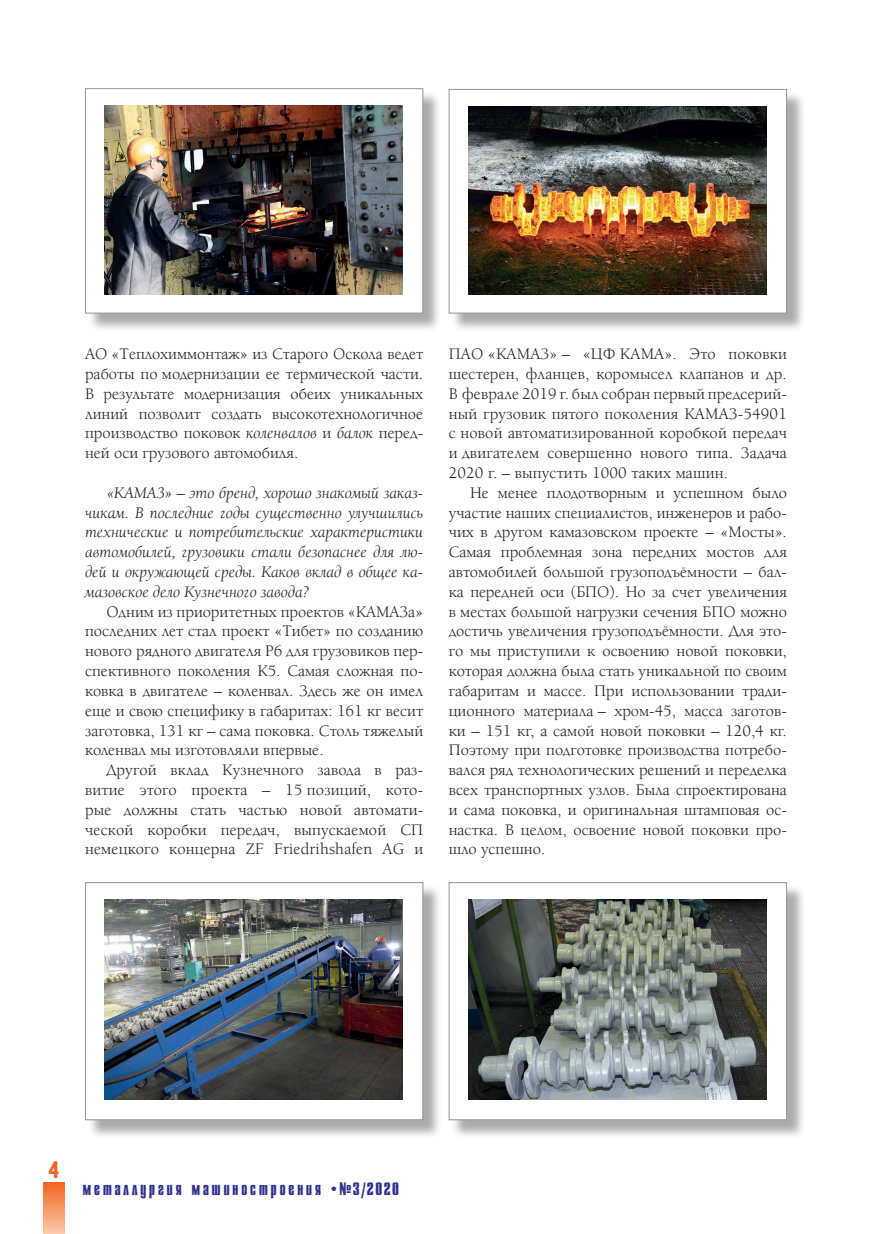
<style>
.page{position:relative;width:872px;height:1234px;background:#fff}
.page>*{position:absolute;margin:0;border:0;box-sizing:border-box;transform-origin:0 0}
.t1{font:24px "Hermes C";color:#f36421}
.t2{font:18px "Star Rough C";letter-spacing:.165em;color:#2e3092}
.текст{font:16.5px/19.8px "Alliance";color:#231f20;text-align:justify}
.текст-2{font:italic 16.5px/19.8px "Alliance";color:#231f20;text-align:justify}
.s1{font-style:italic}
</style>
<div class="page">
<div style="left:43px;top:1182px;width:22px;height:51px;background:linear-gradient(to bottom,#f2641d,#fcc8a6)"></div>
<div style="left:88px;top:90px;width:354px;height:242px;background:#231f20;opacity:.38"></div>
<div style="left:85px;top:88px;width:338px;height:225px;background:#fff;border:1px solid #939598"></div>
<img style="left:105px;top:105px;width:297px;height:189px">
<div style="left:451px;top:884px;width:354px;height:254px;background:#231f20;opacity:.38"></div>
<div style="left:449px;top:882px;width:338px;height:237px;background:#fff;border:1px solid #939598"></div>
<img style="left:468px;top:899px;width:298px;height:200px">
<div style="left:87px;top:884px;width:355px;height:254px;background:#231f20;opacity:.38"></div>
<div style="left:85px;top:882px;width:338px;height:237px;background:#fff;border:1px solid #939598"></div>
<img style="left:105px;top:899px;width:297px;height:200px">
<div style="left:451px;top:91px;width:354px;height:241px;background:#231f20;opacity:.38"></div>
<div style="left:449px;top:89px;width:338px;height:224px;background:#fff;border:1px solid #939598"></div>
<img style="left:468px;top:106px;width:298px;height:188px">
<p class="текст" style="left:85px;top:343px;width:340px">АО «Теплохиммонтаж» из Старого Оскола ведет работы по модернизации ее термической части.<br>В результате модернизация обеих уникальных линий позволит создать высокотехнологичное производство поковок <span class="s1">коленвалов</span> и <span class="s1">балок</span> перед&shy;ней оси грузового автомобиля.</p>
<p class="текст-2" style="left:85px;top:482px;width:340px;text-indent:21px">«КАМАЗ» – это бренд, хорошо знакомый заказ&shy;чикам. В последние годы существенно улучшились технические и потребительские характеристики автомобилей, грузовики стали безопаснее для лю&shy;дей и окружающей среды. Каков вклад в общее ка&shy;мазовское дело Кузнечного завода?</p>
<p class="текст" style="left:85px;top:601px;width:340px;text-indent:21px">Одним из приоритетных проектов «КАМАЗа» последних лет стал проект «Тибет» по созданию нового рядного двигателя Р6 для грузовиков пер&shy;спективного поколения К5. Самая сложная по&shy;ковка в двигателе – коленвал. Здесь же он имел еще и свою специфику в габаритах: 161 кг весит заготовка, 131 кг – сама поковка. Столь тяжелый коленвал мы изготовляли впервые.</p>
<p class="текст" style="left:85px;top:759px;width:340px;text-indent:21px">Другой вклад Кузнечного завода в раз&shy;витие этого проекта – 15 позиций, кото&shy;рые должны стать частью новой автомати&shy;ческой коробки передач, выпускаемой СП немецкого концерна ZF Friedrihshafen AG и</p>
<p class="текст" style="left:449px;top:343px;width:340px">ПАО «КАМАЗ» – «ЦФ КАМА». Это поковки шестерен, фланцев, коромысел клапанов и др.<br>В феврале 2019 г. был собран первый предсерий&shy;ный грузовик пятого поколения КАМАЗ-54901 с новой автоматизированной коробкой передач и двигателем совершенно нового типа. Задача 2020 г. – выпустить 1000 таких машин.</p>
<p class="текст" style="left:449px;top:482px;width:340px;text-indent:21px">Не менее плодотворным и успешном было участие наших специалистов, инженеров и рабо&shy;чих в другом камазовском проекте – «Мосты».<br>Самая проблемная зона передних мостов для автомобилей большой грузоподъёмности – бал&shy;ка передней оси (БПО). Но за счет увеличения в местах большой нагрузки сечения БПО можно достичь увеличения грузоподъёмности. Для это&shy;го мы приступили к освоению новой поковки, которая должна была стать уникальной по своим габаритам и массе. При использовании тради&shy;ционного материала – хром-45, масса заготов&shy;ки – 151 кг, а самой новой поковки – 120,4 кг.<br>Поэтому при подготовке производства потребо&shy;вался ряд технологических решений и переделка всех транспортных узлов. Была спроектирована и сама поковка, и оригинальная штамповая ос&shy;настка. В целом, освоение новой поковки про&shy;шло успешно.</p>
<h1 class="t1" style="left:49px;top:1155px;width:12px">4</h1>
<p class="t2" style="left:83px;top:1179px;width:318px">металлургия машиностроения •№3/2020</p>
</div>
